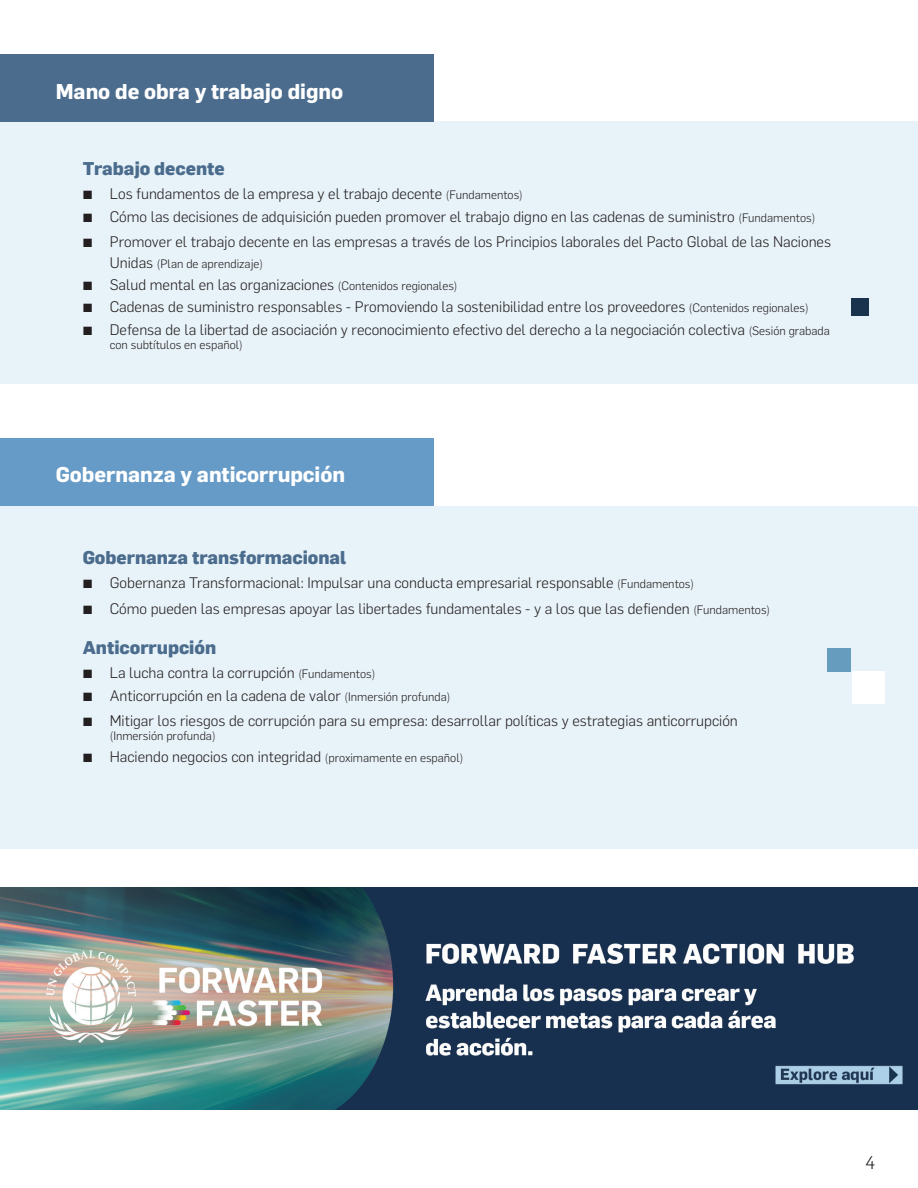
<style>
.page{position:relative;width:918px;height:1188px;background:#fff}
.page>*{position:absolute;margin:0;border:0;box-sizing:border-box;transform-origin:0 0}
.t1{font:700 21px "Flama";color:#fff}
.t2{font:800 18px "Flama";color:#4b6c8d}
.t3{font:300 18px "Flama";color:#231f20}
.t4{font:300 15px "Flama";color:#231f20}
.t5{font:300 12px "Flama";color:#231f20}
.s1{font-size:12px}
.s2{font-size:15px}
</style>
<div class="page">
<div style="left:0;top:506px;width:918px;height:342px;background:#e8f3f9"></div>
<div style="left:0;top:439px;width:434px;height:67px;background:#679bc7"></div>
<div style="left:828px;top:648px;width:23px;height:23px;background:#669cbe"></div>
<div style="left:852px;top:671px;width:33px;height:33px;background:#fff"></div>
<div style="left:0;top:121px;width:918px;height:263px;background:#e8f3f9"></div>
<div style="left:851px;top:298px;width:18px;height:18px;background:#19324e"></div>
<div style="left:0;top:54px;width:434px;height:68px;background:#4b6c8d"></div>
<img style="left:0;top:888px;width:918px;height:221px">
<h1 class="t1" style="left:56px;top:76px;width:289px">Mano de obra y trabajo digno</h1>
<p class="t2" style="left:83px;top:155px;width:144px">Trabajo decente</p>
<p class="t4" style="left:83px;top:184px;width:442px">▪ Los fundamentos de la empresa y el trabajo decente <span class="s1">(Fundamentos)</span></p>
<p class="t4" style="left:83px;top:206px;width:734px">▪ Cómo las decisiones de adquisición pueden promover el trabajo digno en las cadenas de suministro <span class="s1">(Fundamentos)</span></p>
<p class="t4" style="left:83px;top:231px;width:750px">▪ Promover el trabajo decente en las empresas a través de los Principios laborales del Pacto Global de las Naciones</p>
<p class="t5" style="left:110px;top:255px;width:155px"><span class="s2">Unidas</span> (Plan de aprendizaje)</p>
<p class="t4" style="left:83px;top:275px;width:376px">▪ Salud mental en las organizaciones <span class="s1">(Contenidos regionales)</span></p>
<p class="t4" style="left:83px;top:297px;width:727px">▪ Cadenas de suministro responsables - Promoviendo la sostenibilidad entre los proveedores <span class="s1">(Contenidos regionales)</span></p>
<p class="t4" style="left:83px;top:319px;width:749px">▪ Defensa de la libertad de asociación y reconocimiento efectivo del derecho a la negociación colectiva <span class="s1">(Sesión grabada</span></p>
<p class="t5" style="left:110px;top:337px;width:135px">con subtítulos en español)</p>
<h1 class="t1" style="left:56px;top:460px;width:291px">Gobernanza y anticorrupción</h1>
<p class="t2" style="left:83px;top:544px;width:265px">Gobernanza transformacional</p>
<p class="t4" style="left:83px;top:573px;width:613px">▪ Gobernanza Transformacional: Impulsar una conducta empresarial responsable <span class="s1">(Fundamentos)</span></p>
<p class="t4" style="left:83px;top:599px;width:689px">▪ Cómo pueden las empresas apoyar las libertades fundamentales - y a los que las defienden <span class="s1">(Fundamentos)</span></p>
<p class="t2" style="left:83px;top:634px;width:135px">Anticorrupción</p>
<p class="t4" style="left:83px;top:663px;width:294px">▪ La lucha contra la corrupción <span class="s1">(Fundamentos)</span></p>
<p class="t4" style="left:83px;top:685px;width:369px">▪ Anticorrupción en la cadena de valor <span class="s1">(Inmersión profunda)</span></p>
<p class="t4" style="left:83px;top:710px;width:657px">▪ Mitigar los riesgos de corrupción para su empresa: desarrollar políticas y estrategias anticorrupción</p>
<p class="t5" style="left:110px;top:728px;width:107px">(Inmersión profunda)</p>
<p class="t4" style="left:83px;top:747px;width:382px">▪ Haciendo negocios con integridad <span class="s1">(proximamente en español)</span></p>
<p class="t3" style="left:865px;top:1151px;width:12px">4</p>
</div>
